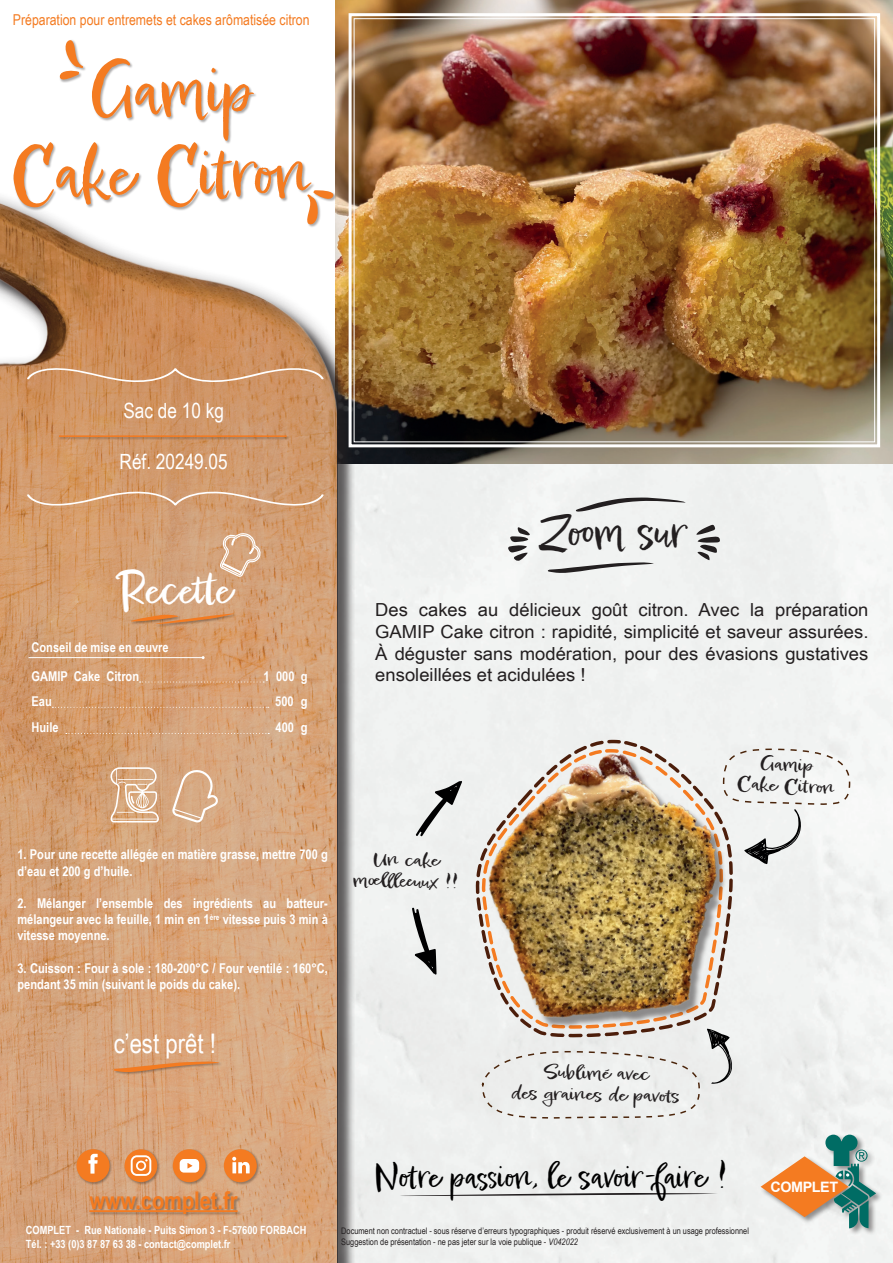
<style>
.page{position:relative;width:893px;height:1263px;background:#fff}
.page>*{position:absolute;margin:0;border:0;box-sizing:border-box;transform-origin:0 0}
.t1{font:69px/82.8px "Epicursive Script";color:#f47b21;text-align:center}
.t2{font:45px "Epicursive Script";color:#231f20}
.t3{font:45px "Epicursive Script";color:#fff}
.t4{font:33px "Epicursive Script";color:#000}
.t5{font:27px "Arial Narrow";color:#fff}
.t6{font:700 24.45px "Arial Narrow";color:#f47b21}
.t7{font:21px "Arial Narrow";color:#fff}
.t8{font:18px/21.6px "Arial Narrow";color:#231f20;text-align:justify;scale:1.25 1}
.t9{font:18px/21.5px "Epicursive Script";color:#231f20;text-align:center;scale:1.25 1}
.t10{font:15px "Arial Narrow";color:#f47b21}
.t11{font:700 14.4px "Arial";letter-spacing:-.03em;color:#fff}
.t12{font:700 13.5px/16.2px "Arial Narrow";color:#fff}
.t13{font:700 11.25px/13.5px "Arial Narrow";color:#fff}
.t14{font:9px/10.8px "Arial Narrow";color:#231f20}
.s1{font-style:italic}
</style>
<div class="page">
<img style="left:336px;top:0;width:557px;height:464px">
<div style="left:0;top:203px;width:355px;height:1060px;background:#231f20;opacity:.75"></div>
<img style="left:0;top:35px;width:337px;height:1228px">
<img style="left:347px;top:12px;width:535px;height:437px">
<svg style="left:576px;top:497px;width:110px;height:15px"></svg>
<svg style="left:548px;top:562px;width:106px;height:11px"></svg>
<svg style="left:508px;top:527px;width:22px;height:34px"></svg>
<svg style="left:696px;top:525px;width:24px;height:35px"></svg>
<div style="left:307px;top:190px;width:30px;height:38px;background:#231f20;opacity:.38"></div>
<svg style="left:307px;top:190px;width:29px;height:35px"></svg>
<div style="left:13px;top:58px;width:302px;height:153px;background:#231f20;opacity:.38"></div>
<hr style="left:29px;top:657px;width:174px;height:1px;background:#fff">
<div style="left:58px;top:435px;width:232px;height:5px;background:#231f20;opacity:.38"></div>
<hr style="left:59px;top:435px;width:228px;height:2px;background:#f47b21">
<svg style="left:140px;top:681px;width:124px;height:1px"></svg>
<svg style="left:66px;top:733px;width:203px;height:1px"></svg>
<div style="left:59px;top:40px;width:27px;height:43px;background:#231f20;opacity:.38"></div>
<svg style="left:60px;top:40px;width:23px;height:44px"></svg>
<svg style="left:27px;top:491px;width:297px;height:15px;background:#d7a57c"></svg>
<svg style="left:27px;top:367px;width:297px;height:16px;background:#d29c70"></svg>
<svg style="left:110px;top:767px;width:49px;height:55px;background:#dfba99"></svg>
<svg style="left:172px;top:768px;width:46px;height:55px;background:#dcb493"></svg>
<svg style="left:52px;top:707px;width:217px;height:1px"></svg>
<div style="left:481px;top:1068px;width:220px;height:57px;background:#edefee"></div>
<svg style="left:707px;top:1068px;width:26px;height:16px"></svg>
<svg style="left:415px;top:780px;width:27px;height:57px"></svg>
<svg style="left:412px;top:907px;width:25px;height:68px"></svg>
<svg style="left:219px;top:531px;width:44px;height:47px;background:#dbb18f"></svg>
<div style="left:131px;top:613px;width:107px;height:14px;background:#231f20;opacity:.38"></div>
<svg style="left:131px;top:613px;width:103px;height:11px"></svg>
<div style="left:114px;top:1061px;width:109px;height:15px;background:#231f20;opacity:.38"></div>
<svg style="left:114px;top:1061px;width:106px;height:11px"></svg>
<div style="left:89px;top:1191px;width:152px;height:25px;background:#231f20;opacity:.38"></div>
<hr style="left:89px;top:1210px;width:149px;height:2px;background:#f47b21">
<svg style="left:400px;top:1193px;width:318px;height:3px"></svg>
<div style="left:759px;top:1133px;width:124px;height:102px;background:#231f20;opacity:.48"></div>
<svg style="left:761px;top:1135px;width:115px;height:93px"></svg>
<div style="left:768px;top:738px;width:83px;height:260px;background:#f1f3f2"></div>
<img style="left:442px;top:716px;width:326px;height:352px">
<div style="left:76px;top:1149px;width:184px;height:36px;background:#231f20;opacity:.38"></div>
<div style="left:77px;top:1149px;width:33px;height:33px;background:#f47b21;border-radius:50%"></div>
<svg style="left:88px;top:1154px;width:10px;height:19px"></svg>
<div style="left:224px;top:1149px;width:33px;height:33px;background:#f47b21;border-radius:50%"></div>
<svg style="left:232px;top:1157px;width:18px;height:16px"></svg>
<div style="left:173px;top:1149px;width:33px;height:33px;background:#f47b21;border-radius:50%"></div>
<svg style="left:180px;top:1159px;width:19px;height:13px"></svg>
<svg style="left:125px;top:1149px;width:32px;height:33px"></svg>
<p class="t10" style="left:13px;top:9px;width:298px">Préparation pour entremets et cakes arômatisée citron</p>
<h1 class="t1" style="left:11px;top:45px;width:301px">Gamip<br>Cake Citron</h1>
<h3 class="t7" style="left:123px;top:395px;width:102px">Sac de 10 kg</h3>
<h3 class="t7" style="left:120px;top:446px;width:110px">Réf. 20249.05</h3>
<h2 class="t3" style="left:116px;top:561px;width:118px">Recette</h2>
<p class="t12" style="left:32px;top:639px;width:139px">Conseil de mise en œuvre</p>
<p class="t12" style="left:32px;top:667px;width:109px">GAMIP Cake Citron</p>
<p class="t12" style="left:264px;top:667px;width:45px">1 000 g</p>
<p class="t12" style="left:32px;top:718px;width:29px">Huile</p>
<p class="t12" style="left:275px;top:718px;width:34px">400 g</p>
<p class="t12" style="left:32px;top:692px;width:22px">Eau</p>
<p class="t12" style="left:275px;top:692px;width:34px">500 g</p>
<h2 class="t2" style="left:539px;top:503px;width:150px">Zoom sur</h2>
<h3 class="t8" style="left:375px;top:599px;width:396px">Des cakes au délicieux goût citron. Avec la préparation GAMIP Cake citron : rapidité, simplicité et saveur assurées.<br>À déguster sans modération, pour des évasions gustatives ensoleillées et acidulées !</h3>
<h3 class="t9" style="left:739px;top:749px;width:80px;rotate:3deg">Gamip<br>Cake Citron</h3>
<p class="t12" style="left:17px;top:846px;width:312px">1. Pour une recette allégée en matière grasse, mettre 700 g d’eau et 200 g d’huile.</p>
<p class="t12" style="left:17px;top:894px;width:312px;text-align:justify">2. Mélanger l’ensemble des ingrédients au batteur&shy;mélangeur avec la feuille, 1 min en 1<sup>ère</sup> vitesse puis 3 min à vitesse moyenne.</p>
<p class="t12" style="left:17px;top:959px;width:312px">3. Cuisson : Four à sole : 180-200°C / Four ventilé : 160°C, pendant 35 min (suivant le poids du cake).</p>
<h3 class="t5" style="left:114px;top:1024px;width:104px">c’est prêt !</h3>
<h3 class="t9" style="left:355px;top:846px;width:85px;rotate:2deg">Un cake mœll lee uux !!</h3>
<h3 class="t9" style="left:513px;top:1059px;width:136px;rotate:1deg">Sublimé avec<br>des graines de pavots</h3>
<h3 class="t6" style="left:89px;top:1181px;width:150px">www.complet.fr</h3>
<p class="t13" style="left:26px;top:1223px;width:282px">COMPLET - Rue Nationale - Puits Simon 3 - F-57600 FORBACH<br>Tél. : +33 (0)3 87 87 63 38 - contact@complet.fr</p>
<h3 class="t4" style="left:374px;top:1155px;width:354px">Notre passion, le savoir-faire !</h3>
<p class="t14" style="left:341px;top:1225px;width:409px">Document non contractuel - sous réserve d’erreurs typographiques - produit réservé exclusivement à un usage professionnel<br>Suggestion de présentation - ne pas jeter sur la voie publique - <span class="s1">V042022</span></p>
<p class="t11" style="left:770px;top:1177px;width:69px">COMPLET</p>
</div>
